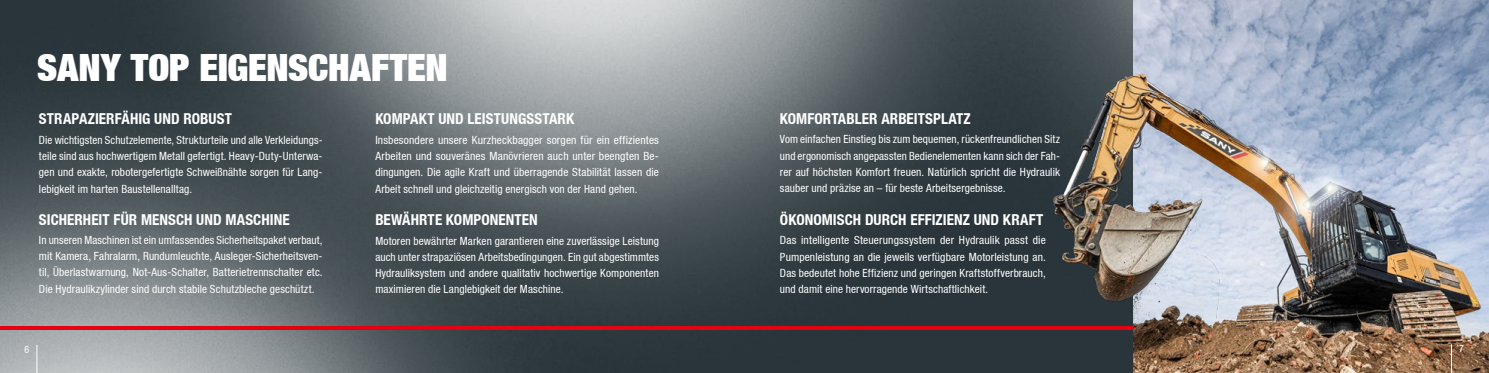
<style>
.page{position:relative;width:1489px;height:373px;background:#fff}
.page>*{position:absolute;margin:0;border:0;box-sizing:border-box;transform-origin:0 0}
.t1{font:900 37.5px "Context Reprise Extra Black S Si Extra";letter-spacing:-.005em;color:#fff}
.t2{font:700 condensed 15px "Context Reprise Condensed S Si";letter-spacing:.005em;color:#fff}
.t3{font:11.25px/16.2px "Context Reprise Condensed S Si Condensed";letter-spacing:.01em;color:#fff;text-align:justify}
.t4{font:10px "Context Reprise Condensed S Si Condensed";color:#fff}
</style>
<div class="page">
<img style="left:0;top:0;width:1044px;height:372px">
<img style="left:1364px;top:0;width:124px;height:372px">
<img style="left:1044px;top:0;width:320px;height:372px">
<svg style="left:37px;top:344px;width:1px;height:28px"></svg>
<svg style="left:1450px;top:343px;width:1px;height:29px"></svg>
<h1 class="t1" style="left:37px;top:43px;width:412px">SANY TOP EIGENSCHAFTEN</h1>
<h2 class="t2" style="left:39px;top:109px;width:194px">STRAPAZIERFÄHIG UND ROBUST</h2>
<p class="t3" style="left:39px;top:131px;width:285px">Die wichtigsten Schutzelemente, Strukturteile und alle Verkleidungs&shy;teile sind aus hochwertigem Metall gefertigt. Heavy-Duty-Unterwa&shy;gen und exakte, robotergefertigte Schweißnähte sorgen für Lang&shy;lebigkeit im harten Baustellenalltag.</p>
<h2 class="t2" style="left:375px;top:109px;width:200px">KOMPAKT UND LEISTUNGSSTARK</h2>
<p class="t3" style="left:375px;top:131px;width:285px">Insbesondere unsere Kurzheckbagger sorgen für ein effizientes Arbeiten und souveränes Manövrieren auch unter beengten Be&shy;dingungen. Die agile Kraft und überragende Stabilität lassen die Arbeit schnell und gleichzeitig energisch von der Hand gehen.</p>
<h2 class="t2" style="left:39px;top:210px;width:252px">SICHERHEIT FÜR MENSCH UND MASCHINE</h2>
<p class="t3" style="left:39px;top:231px;width:285px">In unseren Maschinen ist ein umfassendes Sicherheitspaket verbaut, mit Kamera, Fahralarm, Rundumleuchte, Ausleger-Sicherheitsven&shy;til, Überlastwarnung, Not-Aus-Schalter, Batterietrennschalter etc.<br>Die Hydraulikzylinder sind durch stabile Schutzbleche geschützt.</p>
<h2 class="t2" style="left:375px;top:210px;width:164px">BEWÄHRTE KOMPONENTEN</h2>
<p class="t3" style="left:375px;top:232px;width:285px">Motoren bewährter Marken garantieren eine zuverlässige Leistung auch unter strapaziösen Arbeitsbedingungen. Ein gut abgestimmtes Hydrauliksystem und andere qualitativ hochwertige Komponenten maximieren die Langlebigkeit der Maschine.</p>
<h2 class="t2" style="left:780px;top:109px;width:192px">KOMFORTABLER ARBEITSPLATZ</h2>
<p class="t3" style="left:780px;top:131px;width:281px">Vom einfachen Einstieg bis zum bequemen, rückenfreundlichen Sitz und ergonomisch angepassten Bedienelementen kann sich der Fah&shy;rer auf höchsten Komfort freuen. Natürlich spricht die Hydraulik sauber und präzise an – für beste Arbeitsergebnisse.</p>
<h2 class="t2" style="left:780px;top:209px;width:265px">ÖKONOMISCH DURCH EFFIZIENZ UND KRAFT</h2>
<p class="t3" style="left:780px;top:232px;width:267px">Das intelligente Steuerungssystem der Hydraulik passt die Pumpenleistung an die jeweils verfügbare Motorleistung an.<br>Das bedeutet hohe Effizienz und geringen Kraftstoffverbrauch, und damit eine hervorragende Wirtschaftlichkeit.</p>
<p class="t4" style="left:24px;top:342px;width:6px">6</p>
<p class="t4" style="left:1458px;top:342px;width:6px">7</p>
</div>
